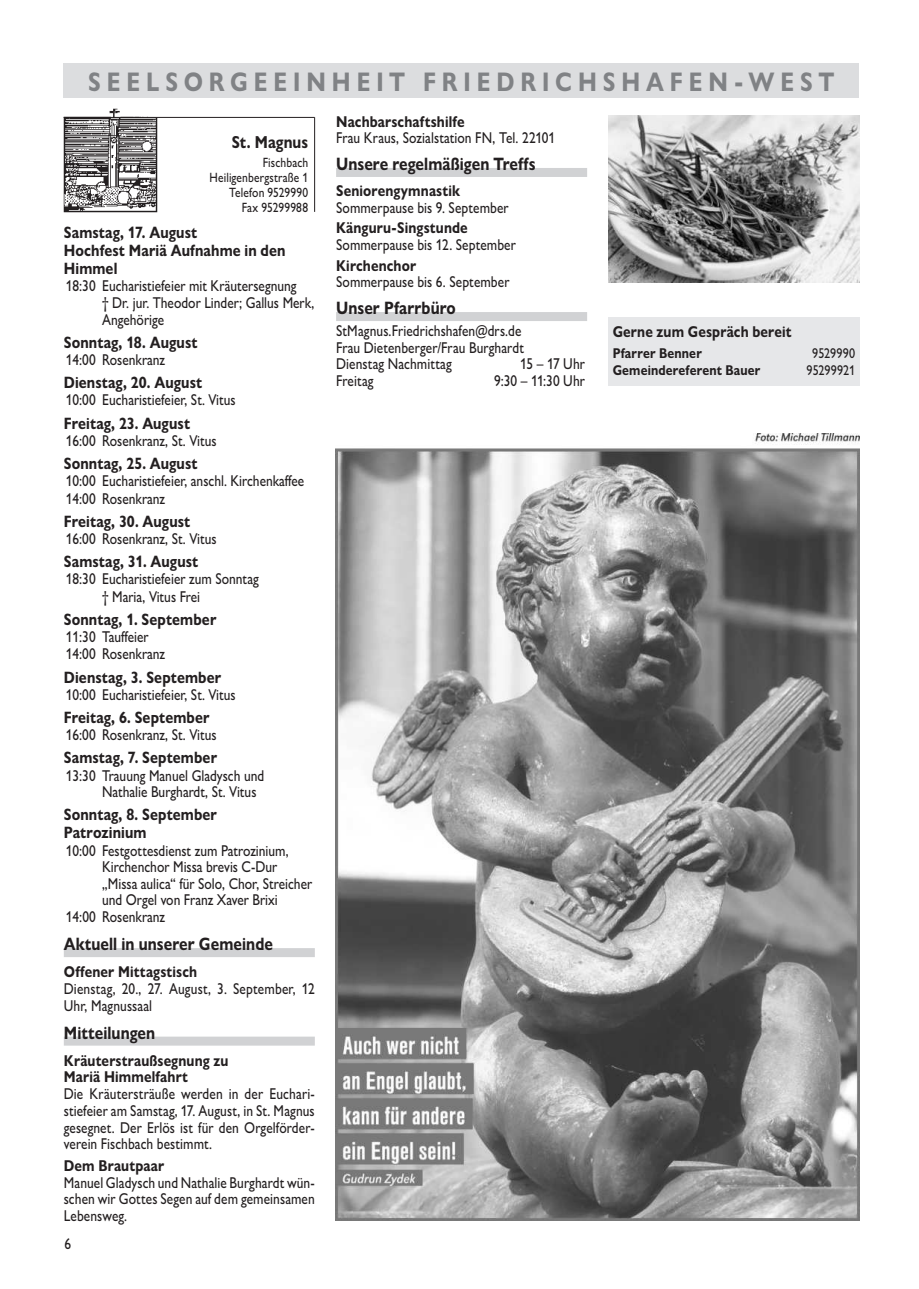
<style>
.page{position:relative;width:919px;height:1289px;background:#fff}
.page>*{position:absolute;margin:0;border:0;box-sizing:border-box;transform-origin:0 0}
.t1{font:700 27px "Gill Sans Nova";letter-spacing:.255em;color:#808285;scale:.85 1}
.t2{font:700 18px "Gill Sans Nova";letter-spacing:.005em;color:#231f20;scale:.84 1}
.t3{font:700 17.4px "Gill Sans Nova";letter-spacing:.005em;color:#231f20;scale:.85 1}
.t4{font:700 16.5px/18px "Gill Sans Nova";letter-spacing:.01em;color:#231f20;scale:.85 1}
.t5{font:500 15.75px/16.5px "Gill Sans Nova";color:#231f20;scale:.85 1}
.t6{font:700 15.75px/16.5px "Gill Sans Nova";letter-spacing:.01em;color:#231f20;scale:.85 1}
.t7{font:700 14.25px "Gill Sans Nova";letter-spacing:.015em;color:#231f20;scale:.85 1}
.t8{font:500 14.25px "Gill Sans Nova";color:#231f20;scale:.85 1}
.t9{font:500 13.5px/15px "Gill Sans Nova";letter-spacing:.01em;color:#231f20;text-align:right;scale:.85 1}
</style>
<div class="page">
<div style="left:64px;top:64px;width:795px;height:34px;background:#dcdddf"></div>
<div style="left:64px;top:948px;width:251px;height:9px;background:#d1d2d4"></div>
<div style="left:64px;top:1036px;width:251px;height:9px;background:#d1d2d4"></div>
<div style="left:336px;top:168px;width:251px;height:9px;background:#d1d2d4"></div>
<div style="left:336px;top:312px;width:251px;height:9px;background:#d1d2d4"></div>
<hr style="left:64px;top:117px;width:250px;height:1px;background:#231f20">
<img style="left:64px;top:108px;width:94px;height:104px">
<hr style="left:314px;top:117px;width:1px;height:95px;background:#231f20">
<div style="left:608px;top:317px;width:251px;height:68px;background:#e6e7e9"></div>
<img style="left:336px;top:433px;width:523px;height:787px">
<img style="left:608px;top:115px;width:251px;height:167px">
<h1 class="t1" style="left:88px;top:67px;width:879px">SEELSORGEEINHEIT FRIEDRICHSHAFEN-WEST</h1>
<p class="t3" style="left:232px;top:132px;width:91px">St. Magnus</p>
<p class="t9" style="left:209px;top:155px;width:117px">Fischbach<br>Heiligenbergstraße 1<br>Telefon 9529990<br>Fax 95299988</p>
<p class="t4" style="left:64px;top:223px;width:262px">Samstag, 17. August<br>Hochfest Mariä Aufnahme in den<br>Himmel</p>
<p class="t5" style="left:102px;top:277px;width:251px;line-height:17px;text-indent:-36px">18:30 Eucharistiefeier mit Kräutersegnung<br>† Dr. jur. Theodor Linder; Gallus Merk,<br>Angehörige</p>
<p class="t4" style="left:64px;top:333px;width:159px">Sonntag, 18. August</p>
<p class="t5" style="left:66px;top:352px;width:118px">14:00 Rosenkranz</p>
<p class="t4" style="left:64px;top:374px;width:164px">Dienstag, 20. August</p>
<p class="t5" style="left:66px;top:392px;width:201px">10:00 Eucharistiefeier, St. Vitus</p>
<p class="t4" style="left:64px;top:414px;width:150px">Freitag, 23. August</p>
<p class="t5" style="left:66px;top:432px;width:179px">16:00 Rosenkranz, St. Vitus</p>
<p class="t4" style="left:64px;top:454px;width:159px">Sonntag, 25. August</p>
<p class="t5" style="left:66px;top:472px;width:282px;line-height:17.2px">10:00 Eucharistiefeier, anschl. Kirchenkaffee<br>14:00 Rosenkranz</p>
<p class="t4" style="left:64px;top:512px;width:150px">Freitag, 30. August</p>
<p class="t5" style="left:66px;top:531px;width:179px">16:00 Rosenkranz, St. Vitus</p>
<p class="t4" style="left:64px;top:552px;width:160px">Samstag, 31. August</p>
<p class="t5" style="left:102px;top:571px;width:186px;line-height:17.2px;text-indent:-36px">18:30 Eucharistiefeier zum Sonntag † Maria, Vitus Frei</p>
<p class="t4" style="left:64px;top:610px;width:181px">Sonntag, 1. September</p>
<p class="t5" style="left:66px;top:628px;width:118px;line-height:17.2px">11:30 Tauffeier<br>14:00 Rosenkranz</p>
<p class="t4" style="left:64px;top:668px;width:187px">Dienstag, 3. September</p>
<p class="t5" style="left:66px;top:686px;width:201px">10:00 Eucharistiefeier, St. Vitus</p>
<p class="t4" style="left:64px;top:708px;width:173px">Freitag, 6. September</p>
<p class="t5" style="left:66px;top:727px;width:179px">16:00 Rosenkranz, St. Vitus</p>
<p class="t4" style="left:64px;top:749px;width:182px">Samstag, 7. September</p>
<p class="t5" style="left:102px;top:767px;width:192px;text-indent:-36px">13:30 Trauung Manuel Gladysch und<br>Nathalie Burghardt, St. Vitus</p>
<p class="t4" style="left:64px;top:805px;width:182px">Sonntag, 8. September<br>Patrozinium</p>
<p class="t5" style="left:66px;top:842px;width:263px">10:00 Festgottesdienst zum Patrozinium,</p>
<p class="t5" style="left:102px;top:858px;width:208px">Kirchenchor Missa brevis C-Dur</p>
<p class="t5" style="left:102px;top:875px;width:249px">„Missa aulica“ für Solo, Chor, Streicher</p>
<p class="t5" style="left:102px;top:892px;width:208px">und Orgel von Franz Xaver Brixi</p>
<p class="t5" style="left:66px;top:909px;width:118px">14:00 Rosenkranz</p>
<p class="t2" style="left:64px;top:934px;width:250px">Aktuell in unserer Gemeinde</p>
<p class="t6" style="left:64px;top:963px;width:158px">Offener Mittagstisch</p>
<p class="t5" style="left:64px;top:981px;width:297px">Dienstag, 20., 27. August, 3. September, 12<br>Uhr, Magnussaal</p>
<p class="t2" style="left:64px;top:1022px;width:110px">Mitteilungen</p>
<p class="t6" style="left:64px;top:1052px;width:195px">Kräuterstraußsegnung zu<br>Mariä Himmelfahrt</p>
<p class="t5" style="left:64px;top:1086px;width:297px;text-align:justify">Die Kräutersträuße werden in der Euchari&shy;stiefeier am Samstag, 17. August, in St. Magnus gesegnet. Der Erlös ist für den Orgelförder&shy;verein Fischbach bestimmt.</p>
<p class="t6" style="left:64px;top:1157px;width:120px">Dem Brautpaar</p>
<p class="t5" style="left:64px;top:1174px;width:297px;text-align:justify">Manuel Gladysch und Nathalie Burghardt wün&shy;schen wir Gottes Segen auf dem gemeinsamen Lebensweg.</p>
<p class="t5" style="left:65px;top:1236px;width:9px">6</p>
<p class="t6" style="left:336px;top:113px;width:153px">Nachbarschaftshilfe</p>
<p class="t5" style="left:336px;top:130px;width:259px">Frau Kraus, Sozialstation FN, Tel. 22101</p>
<p class="t2" style="left:336px;top:154px;width:239px">Unsere regelmäßigen Treffs</p>
<p class="t6" style="left:336px;top:183px;width:147px">Seniorengymnastik</p>
<p class="t5" style="left:336px;top:199px;width:204px">Sommerpause bis 9. September</p>
<p class="t6" style="left:336px;top:220px;width:156px">Känguru-Singstunde</p>
<p class="t5" style="left:336px;top:237px;width:213px">Sommerpause bis 12. September</p>
<p class="t6" style="left:336px;top:257px;width:96px">Kirchenchor</p>
<p class="t5" style="left:336px;top:274px;width:205px">Sommerpause bis 6. September</p>
<p class="t2" style="left:336px;top:298px;width:144px">Unser Pfarrbüro</p>
<p class="t5" style="left:336px;top:323px;width:222px">StMagnus.Friedrichshafen@drs.de<br>Frau Dietenberger/Frau Burghardt<br>Dienstag Nachmittag</p>
<p class="t5" style="left:520px;top:356px;width:78px">15 – 17 Uhr</p>
<p class="t5" style="left:336px;top:372px;width:46px">Freitag</p>
<p class="t5" style="left:494px;top:372px;width:108px">9:30 – 11:30 Uhr</p>
<p class="t6" style="left:612px;top:324px;width:212px">Gerne zum Gespräch bereit</p>
<p class="t7" style="left:612px;top:345px;width:106px">Pfarrer Benner</p>
<p class="t8" style="left:812px;top:346px;width:52px">9529990</p>
<p class="t7" style="left:612px;top:362px;width:175px">Gemeindereferent Bauer</p>
<p class="t8" style="left:806px;top:362px;width:59px">95299921</p>
</div>
